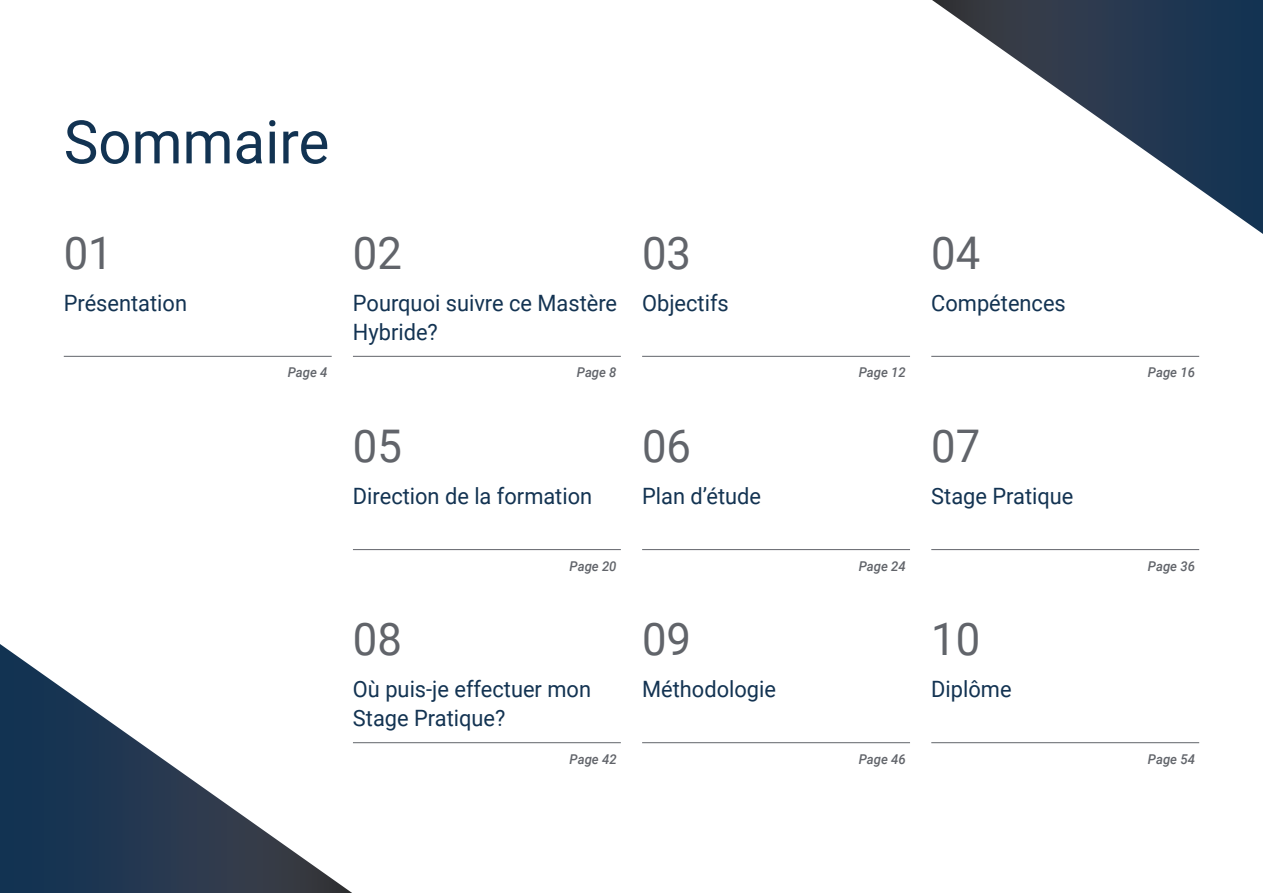
<style>
.page{position:relative;width:1263px;height:893px;background:#fff}
.page>*{position:absolute;margin:0;border:0;box-sizing:border-box;transform-origin:0 0}
.t1{font:60px "Roboto";color:#123352}
.t2{font:45px "Roboto";color:#61646a}
.t3{font:22.5px/28.5px "Roboto";color:#133352}
.t4{font:italic 500 13.5px "Roboto";color:#61646a}
</style>
<div class="page">
<svg style="left:0;top:644px;width:382px;height:249px"></svg>
<svg style="left:932px;top:0;width:331px;height:234px"></svg>
<hr style="left:64px;top:356px;width:268px;height:1px;background:#61646a">
<hr style="left:642px;top:549px;width:268px;height:1px;background:#61646a">
<hr style="left:353px;top:549px;width:268px;height:1px;background:#61646a">
<hr style="left:353px;top:356px;width:268px;height:1px;background:#61646a">
<hr style="left:642px;top:356px;width:268px;height:1px;background:#61646a">
<hr style="left:931px;top:549px;width:268px;height:1px;background:#61646a">
<hr style="left:353px;top:742px;width:268px;height:1px;background:#61646a">
<hr style="left:642px;top:742px;width:268px;height:1px;background:#61646a">
<hr style="left:931px;top:742px;width:268px;height:1px;background:#61646a">
<hr style="left:931px;top:356px;width:268px;height:1px;background:#61646a">
<h1 class="t1" style="left:64px;top:100px;width:267px">Sommaire</h1>
<h2 class="t2" style="left:353px;top:221px;width:51px">02</h2>
<h2 class="t2" style="left:64px;top:221px;width:51px">01</h2>
<h2 class="t2" style="left:642px;top:221px;width:51px">03</h2>
<h2 class="t2" style="left:931px;top:221px;width:51px">04</h2>
<p class="t3" style="left:64px;top:288px;width:125px">Présentation</p>
<p class="t3" style="left:353px;top:288px;width:266px">Pourquoi suivre ce Mastère<br>Hybride?</p>
<p class="t3" style="left:642px;top:288px;width:88px">Objectifs</p>
<p class="t3" style="left:931px;top:288px;width:136px">Compétences</p>
<p class="t4" style="left:288px;top:363px;width:41px">Page 4</p>
<p class="t4" style="left:577px;top:363px;width:41px">Page 8</p>
<p class="t4" style="left:859px;top:363px;width:48px">Page 12</p>
<h2 class="t2" style="left:353px;top:414px;width:51px">05</h2>
<h2 class="t2" style="left:642px;top:414px;width:51px">06</h2>
<h2 class="t2" style="left:931px;top:414px;width:51px">07</h2>
<p class="t3" style="left:353px;top:481px;width:241px">Direction de la formation</p>
<p class="t3" style="left:642px;top:481px;width:121px">Plan d’étude</p>
<p class="t3" style="left:931px;top:481px;width:144px">Stage Pratique</p>
<p class="t4" style="left:570px;top:556px;width:48px">Page 20</p>
<p class="t4" style="left:859px;top:556px;width:48px">Page 24</p>
<h2 class="t2" style="left:353px;top:608px;width:51px">08</h2>
<h2 class="t2" style="left:642px;top:608px;width:51px">09</h2>
<h2 class="t2" style="left:931px;top:608px;width:51px">10</h2>
<p class="t3" style="left:353px;top:674px;width:240px">Où puis-je effectuer mon</p>
<p class="t3" style="left:642px;top:674px;width:135px">Méthodologie</p>
<p class="t3" style="left:353px;top:703px;width:154px">Stage Pratique?</p>
<p class="t3" style="left:931px;top:674px;width:82px">Diplôme</p>
<p class="t4" style="left:1148px;top:363px;width:48px">Page 16</p>
<p class="t4" style="left:1148px;top:556px;width:48px">Page 36</p>
<p class="t4" style="left:570px;top:750px;width:48px">Page 42</p>
<p class="t4" style="left:859px;top:750px;width:48px">Page 46</p>
<p class="t4" style="left:1148px;top:750px;width:48px">Page 54</p>
</div>
